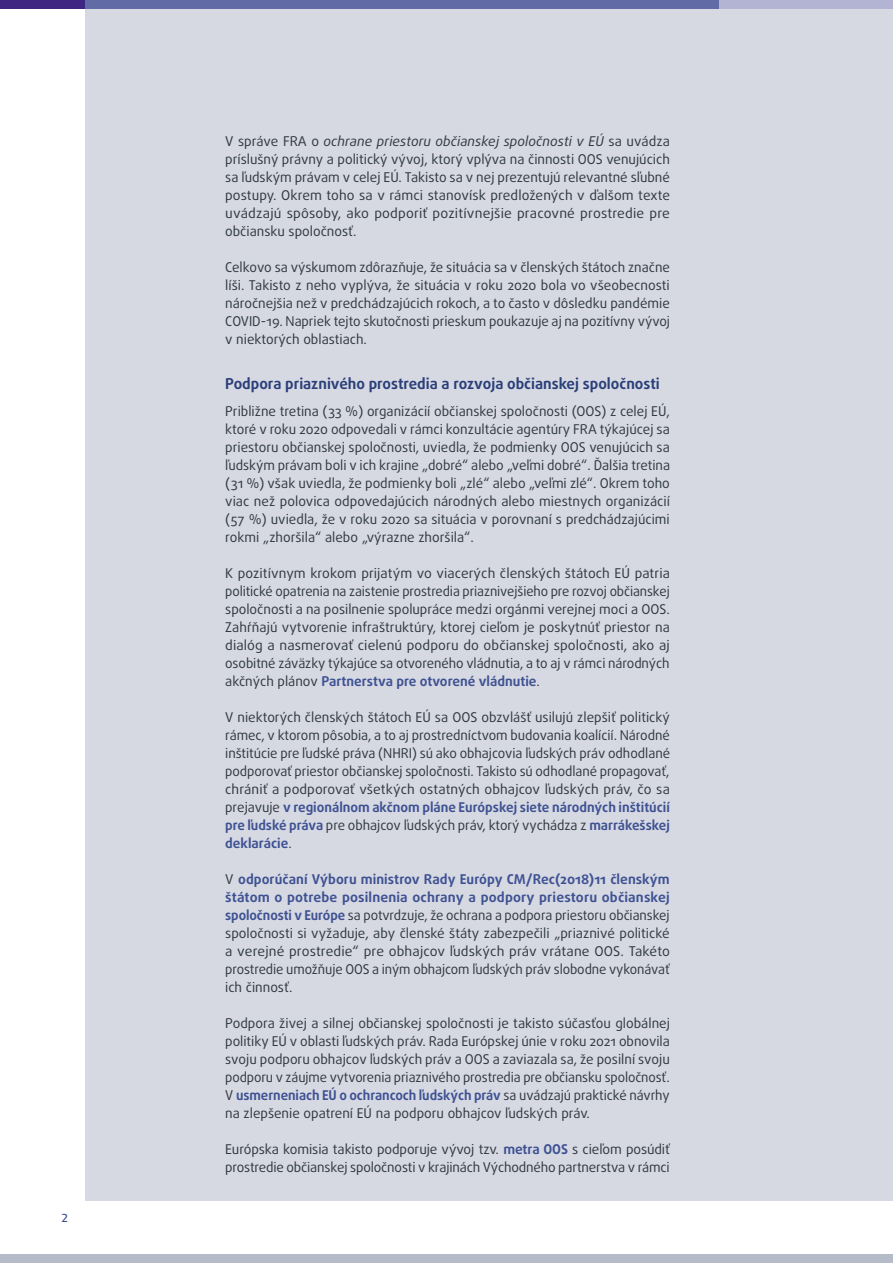
<style>
.page{position:relative;width:893px;height:1263px;background:#fff}
.page>*{position:absolute;margin:0;border:0;box-sizing:border-box;transform-origin:0 0}
.key_findings_subtitl{font:700 15px "Daxline Pro";color:#2a3f79}
.body_text{font:13.5px/18px "Daxline Pro";letter-spacing:-.005em;color:#2f383f;text-align:justify}
.t1{font:500 11.25px "Daxline Pro";color:#3e5293}
.s1{font-style:italic}
.s2{font-weight:700;color:#3e5293}
</style>
<div class="page">
<div style="left:0;top:1254px;width:893px;height:9px;background:#b6bbca"></div>
<div style="left:393px;top:0;width:500px;height:10px;background:#b3b3d4"></div>
<div style="left:85px;top:0;width:634px;height:10px;background:#616ba5"></div>
<div style="left:0;top:0;width:85px;height:9px;background:#3f2682"></div>
<div style="left:85px;top:9px;width:808px;height:1192px;background:#d7d9e2"></div>
<p class="t1" style="left:62px;top:1210px;width:8px">2</p>
<p class="body_text" style="left:225px;top:132px;width:446px">V správe FRA o <span class="s1">ochrane priestoru občianskej spoločnosti v EÚ</span> sa uvádza príslušný právny a politický vývoj, ktorý vplýva na činnosti OOS venujúcich sa ľudským právam v celej EÚ. Takisto sa v nej prezentujú relevantné sľubné postupy. Okrem toho sa v rámci stanovísk predložených v ďalšom texte uvádzajú spôsoby, ako podporiť pozitívnejšie pracovné prostredie pre občiansku spoločnosť.</p>
<p class="body_text" style="left:225px;top:258px;width:446px">Celkovo sa výskumom zdôrazňuje, že situácia sa v členských štátoch značne líši. Takisto z neho vyplýva, že situácia v roku 2020 bola vo všeobecnosti náročnejšia než v predchádzajúcich rokoch, a to často v dôsledku pandémie COVID-19. Napriek tejto skutočnosti prieskum poukazuje aj na pozitívny vývoj v niektorých oblastiach.</p>
<h2 class="key_findings_subtitl" style="left:225px;top:373px;width:436px">Podpora priaznivého prostredia a rozvoja občianskej spoločnosti</h2>
<p class="body_text" style="left:225px;top:402px;width:446px">Približne tretina (33 %) organizácií občianskej spoločnosti (OOS) z celej EÚ, ktoré v roku 2020 odpovedali v rámci konzultácie agentúry FRA týkajúcej sa priestoru občianskej spoločnosti, uviedla, že podmienky OOS venujúcich sa ľudským právam boli v ich krajine „dobré“ alebo „veľmi dobré“. Ďalšia tretina (31 %) však uviedla, že podmienky boli „zlé“ alebo „veľmi zlé“. Okrem toho viac než polovica odpovedajúcich národných alebo miestnych organizácií (57 %) uviedla, že v roku 2020 sa situácia v porovnaní s predchádzajúcimi rokmi „zhoršila“ alebo „výrazne zhoršila“.</p>
<p class="body_text" style="left:225px;top:564px;width:446px">K pozitívnym krokom prijatým vo viacerých členských štátoch EÚ patria politické opatrenia na zaistenie prostredia priaznivejšieho pre rozvoj občianskej spoločnosti a na posilnenie spolupráce medzi orgánmi verejnej moci a OOS.<br>Zahŕňajú vytvorenie infraštruktúry, ktorej cieľom je poskytnúť priestor na dialóg a nasmerovať cielenú podporu do občianskej spoločnosti, ako aj osobitné záväzky týkajúce sa otvoreného vládnutia, a to aj v rámci národných akčných plánov <span class="s2">Partnerstva pre otvorené vládnutie</span>.</p>
<p class="body_text" style="left:225px;top:708px;width:446px">V niektorých členských štátoch EÚ sa OOS obzvlášť usilujú zlepšiť politický rámec, v ktorom pôsobia, a to aj prostredníctvom budovania koalícií. Národné inštitúcie pre ľudské práva (NHRI) sú ako obhajcovia ľudských práv odhodlané podporovať priestor občianskej spoločnosti. Takisto sú odhodlané propagovať, chrániť a podporovať všetkých ostatných obhajcov ľudských práv, čo sa prejavuje <span class="s2">v regionálnom akčnom pláne Európskej siete národných inštitúcií pre ľudské práva</span> pre obhajcov ľudských práv, ktorý vychádza z <span class="s2">marrákešskej deklarácie</span>.</p>
<p class="body_text" style="left:225px;top:870px;width:446px">V <span class="s2">odporúčaní Výboru ministrov Rady Európy CM/Rec(2018)11 členským štátom o potrebe posilnenia ochrany a podpory priestoru občianskej spoločnosti v Európe</span> sa potvrdzuje, že ochrana a podpora priestoru občianskej spoločnosti si vyžaduje, aby členské štáty zabezpečili „priaznivé politické a verejné prostredie“ pre obhajcov ľudských práv vrátane OOS. Takéto prostredie umožňuje OOS a iným obhajcom ľudských práv slobodne vykonávať ich činnosť.</p>
<p class="body_text" style="left:225px;top:1014px;width:446px">Podpora živej a silnej občianskej spoločnosti je takisto súčasťou globálnej politiky EÚ v oblasti ľudských práv. Rada Európskej únie v roku 2021 obnovila svoju podporu obhajcov ľudských práv a OOS a zaviazala sa, že posilní svoju podporu v záujme vytvorenia priaznivého prostredia pre občiansku spoločnosť.<br>V <span class="s2">usmerneniach EÚ o ochrancoch ľudských práv</span> sa uvádzajú praktické návrhy na zlepšenie opatrení EÚ na podporu obhajcov ľudských práv.</p>
<p class="body_text" style="left:225px;top:1140px;width:446px">Európska komisia takisto podporuje vývoj tzv. <span class="s2">metra OOS</span> s cieľom posúdiť prostredie občianskej spoločnosti v krajinách Východného partnerstva v rámci</p>
</div>
